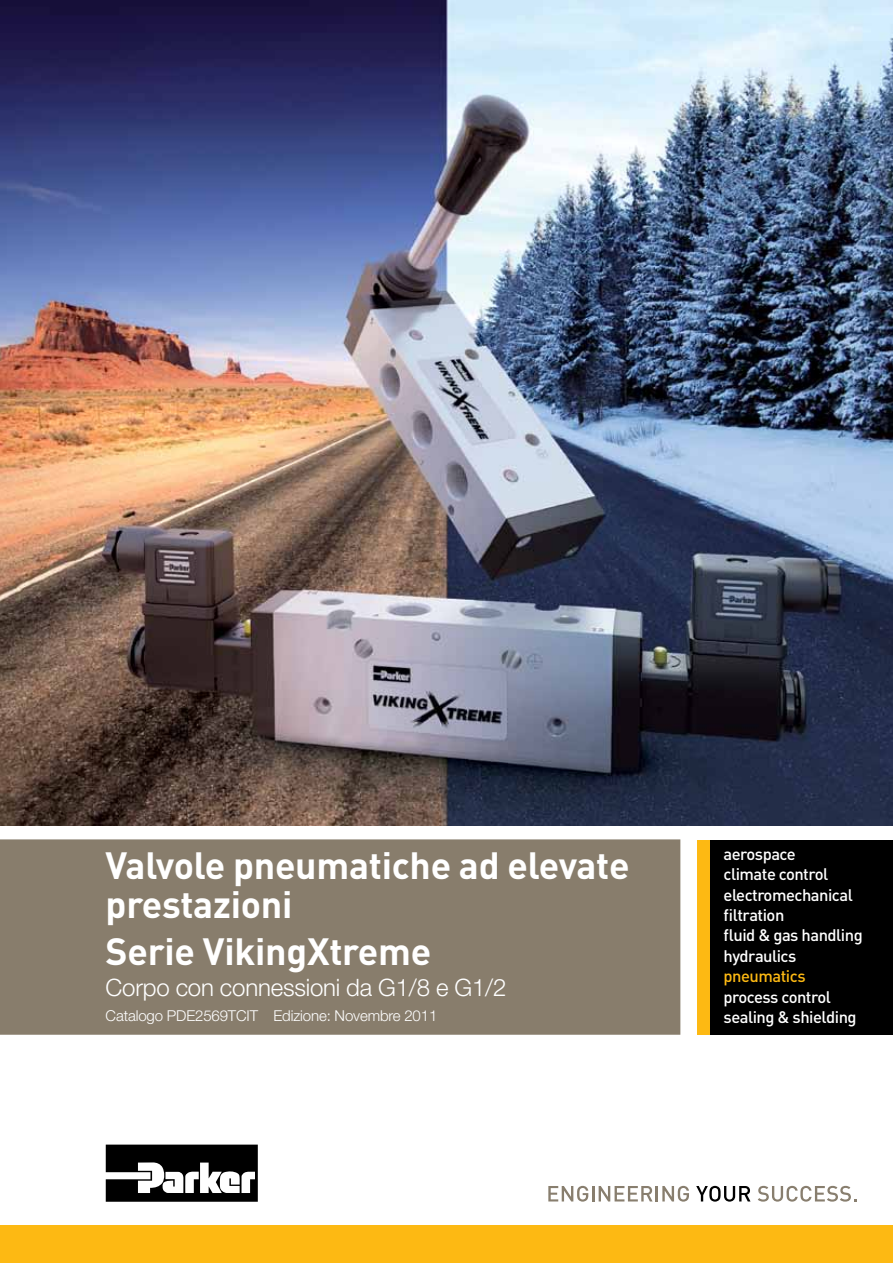
<style>
.page{position:relative;width:893px;height:1263px;background:#fff}
.page>*{position:absolute;margin:0;border:0;box-sizing:border-box;transform-origin:0 0}
.t1{font:700 37.5px/39px "DINOT";letter-spacing:-.005em;color:#fff}
.t2{font:300 24px "Helvetica Neue LT Std";letter-spacing:-.01em;color:#fff}
.t3{font:500 16.5px/20.4px "DINOT";letter-spacing:-.03em;color:#fff}
.t4{font:500 16.5px "DINOT";letter-spacing:-.03em;color:#fdb913}
.t5{font:300 15px "Helvetica Neue LT Std";letter-spacing:-.01em;color:#fff}
</style>
<div class="page">
<div style="left:0;top:1225px;width:893px;height:38px;background:#fdb913"></div>
<svg style="left:106px;top:1144px;width:152px;height:58px"></svg>
<svg style="left:548px;top:1186px;width:141px;height:15px"></svg>
<svg style="left:696px;top:1186px;width:54px;height:15px"></svg>
<svg style="left:758px;top:1186px;width:99px;height:15px"></svg>
<img style="left:0;top:0;width:893px;height:826px">
<div style="left:0;top:839px;width:680px;height:196px;background:#887d6c"></div>
<div style="left:698px;top:840px;width:195px;height:194px;background:#000"></div>
<div style="left:698px;top:840px;width:12px;height:194px;background:#fdb913"></div>
<h1 class="t1" style="left:106px;top:844px;width:526px">Valvole pneumatiche ad elevate prestazioni</h1>
<h1 class="t1" style="left:106px;top:930px;width:327px">Serie VikingXtreme</h1>
<p class="t5" style="left:106px;top:1006px;width:333px">Catalogo PDE2569TCIT Edizione: Novembre 2011</p>
<h2 class="t2" style="left:106px;top:973px;width:402px">Corpo con connessioni da G1/8 e G1/2</h2>
<p class="t3" style="left:724px;top:843px;width:141px">aerospace<br>climate control electromechanical filtration<br>fluid &amp; gas handling hydraulics</p>
<p class="t4" style="left:724px;top:965px;width:84px">pneumatics</p>
<p class="t3" style="left:724px;top:986px;width:135px">process control sealing &amp; shielding</p>
</div>
